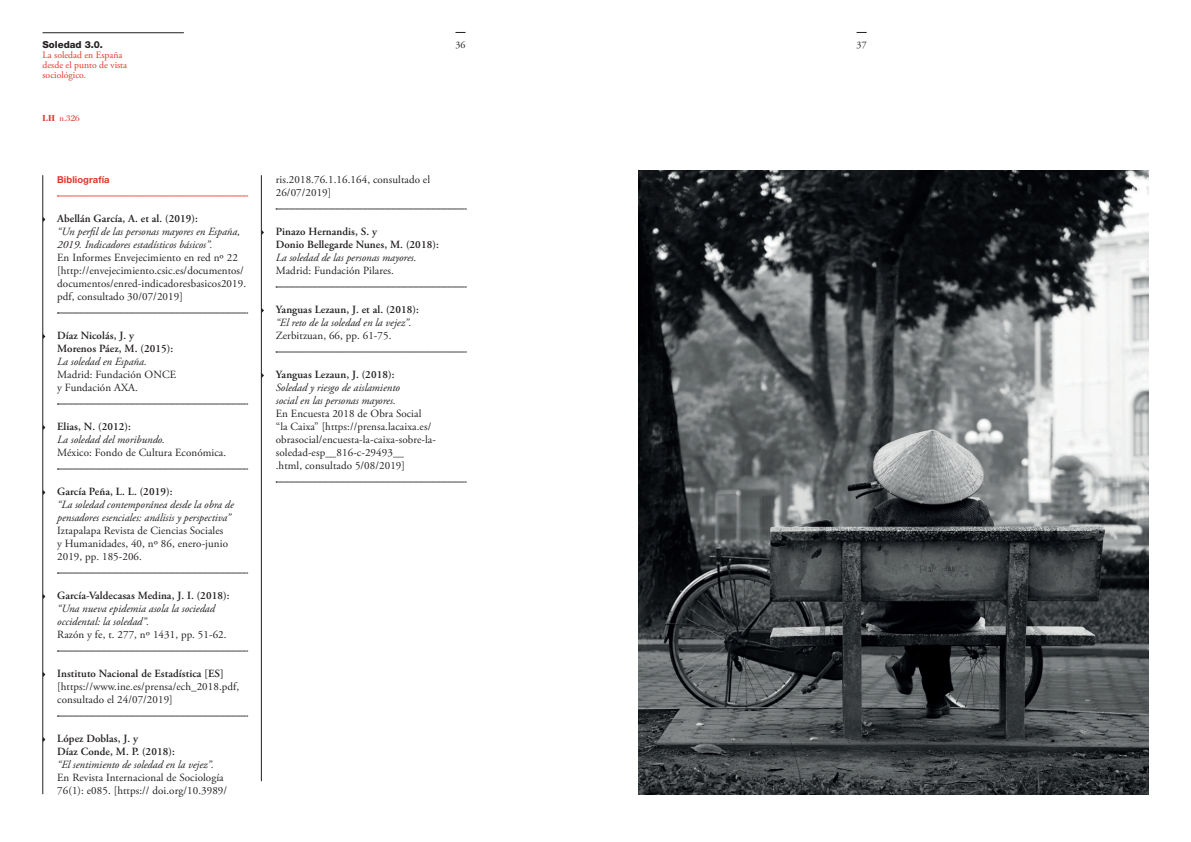
<style>
.page{position:relative;width:1191px;height:842px;background:#fff}
.page>*{position:absolute;margin:0;border:0;box-sizing:border-box;transform-origin:0 0}
.t1{font:11px/13px "Adobe Garamond Pro";letter-spacing:.01em;color:#231f20}
.t2{font:italic 11px/13px "Adobe Garamond Pro";color:#231f20}
.t3{font:600 11px/13px "Adobe Garamond Pro";letter-spacing:.01em;color:#231f20}
.t4{font:10px "Adobe Garamond Pro";color:#231f20}
.t5{font:9.7px/10px "Adobe Garamond Pro";color:#e23429}
.t6{font:800 9.7px "Helvetica Neue LT Std";color:#231f20}
.t7{font:700 9.5px "Helvetica Neue LT Std";letter-spacing:.01em;color:#e23429}
.t8{font:9px "Bodoni Std";color:#e23429}
.s1{font-weight:700}
</style>
<div class="page">
<hr style="left:43px;top:33px;width:141px;height:1px;background:#231f20">
<img style="left:638px;top:170px;width:510px;height:624px">
<hr style="left:43px;top:175px;width:1px;height:619px;background:#231f20">
<hr style="left:261px;top:175px;width:1px;height:606px;background:#231f20">
<svg style="left:57px;top:196px;width:191px;height:1px"></svg>
<svg style="left:57px;top:313px;width:191px;height:1px"></svg>
<svg style="left:57px;top:404px;width:191px;height:1px"></svg>
<svg style="left:57px;top:469px;width:191px;height:1px"></svg>
<svg style="left:57px;top:573px;width:191px;height:1px"></svg>
<svg style="left:57px;top:651px;width:191px;height:1px"></svg>
<svg style="left:57px;top:716px;width:191px;height:1px"></svg>
<svg style="left:276px;top:209px;width:190px;height:1px"></svg>
<svg style="left:276px;top:287px;width:190px;height:1px"></svg>
<svg style="left:276px;top:352px;width:190px;height:1px"></svg>
<svg style="left:276px;top:482px;width:190px;height:1px"></svg>
<p class="t6" style="left:43px;top:39px;width:62px">Soledad 3.0.</p>
<p class="t5" style="left:43px;top:50px;width:86px">La soledad en España desde el punto de vista sociológico.</p>
<p class="t8" style="left:43px;top:113px;width:39px"><span class="s1">LH</span> n.326</p>
<p class="t7" style="left:57px;top:174px;width:54px">Bibliografía</p>
<p class="t3" style="left:57px;top:212px;width:142px">Abellán García, A. et al. (2019):</p>
<p class="t2" style="left:57px;top:225px;width:184px">“Un perfil de las personas mayores en España,<br>2019. Indicadores estadísticos básicos”.</p>
<p class="t1" style="left:57px;top:251px;width:190px">En Informes Envejecimiento en red nº 22 [http://envejecimiento.csic.es/documentos/ documentos/enred-indicadoresbasicos2019. pdf, consultado 30/07/2019]</p>
<p class="t3" style="left:57px;top:329px;width:118px">Díaz Nicolás, J. y<br>Morenos Páez, M. (2015):</p>
<p class="t2" style="left:57px;top:355px;width:91px">La soledad en España.</p>
<p class="t1" style="left:57px;top:368px;width:121px">Madrid: Fundación ONCE y Fundación AXA.</p>
<p class="t3" style="left:57px;top:420px;width:75px">Elias, N. (2012):</p>
<p class="t2" style="left:57px;top:433px;width:109px">La soledad del moribundo.</p>
<p class="t1" style="left:57px;top:446px;width:170px">México: Fondo de Cultura Económica.</p>
<p class="t3" style="left:57px;top:485px;width:117px">García Peña, L. L. (2019):</p>
<p class="t2" style="left:57px;top:498px;width:178px">“La soledad contemporánea desde la obra de pensadores esenciales: análisis y perspectiva”</p>
<p class="t1" style="left:57px;top:524px;width:172px">Iztapalapa Revista de Ciencias Sociales y Humanidades, 40, nº 86, enero-junio<br>2019, pp. 185-206.</p>
<p class="t3" style="left:57px;top:589px;width:174px">García-Valdecasas Medina, J. I. (2018):</p>
<p class="t2" style="left:57px;top:602px;width:159px">“Una nueva epidemia asola la sociedad occidental: la soledad”.</p>
<p class="t1" style="left:57px;top:629px;width:171px">Razón y fe, t. 277, nº 1431, pp. 51-62.</p>
<p class="t3" style="left:57px;top:667px;width:168px">Instituto Nacional de Estadística [ES]</p>
<p class="t1" style="left:57px;top:680px;width:183px">[https://www.ine.es/prensa/ech_2018.pdf, consultado el 24/07/2019]</p>
<p class="t3" style="left:57px;top:732px;width:119px">López Doblas, J. y<br>Díaz Conde, M. P. (2018):</p>
<p class="t2" style="left:57px;top:758px;width:158px">“El sentimiento de soledad en la vejez”.</p>
<p class="t1" style="left:57px;top:772px;width:171px">En Revista Internacional de Sociología<br>76(1): e085. [https:// doi.org/10.3989/</p>
<p class="t4" style="left:455px;top:39px;width:12px">36</p>
<p class="t4" style="left:856px;top:39px;width:12px">37</p>
<p class="t1" style="left:276px;top:173px;width:156px">ris.2018.76.1.16.164, consultado el<br>26/07/2019]</p>
<p class="t3" style="left:276px;top:225px;width:164px">Pinazo Hernandis, S. y<br>Donio Bellegarde Nunes, M. (2018):</p>
<p class="t2" style="left:276px;top:251px;width:142px">La soledad de las personas mayores.</p>
<p class="t1" style="left:276px;top:264px;width:120px">Madrid: Fundación Pilares.</p>
<p class="t3" style="left:276px;top:303px;width:145px">Yanguas Lezaun, J. et al. (2018):</p>
<p class="t2" style="left:276px;top:316px;width:137px">“El reto de la soledad en la vejez”.</p>
<p class="t1" style="left:276px;top:329px;width:117px">Zerbitzuan, 66, pp. 61-75.</p>
<p class="t3" style="left:276px;top:368px;width:120px">Yanguas Lezaun, J. (2018):</p>
<p class="t2" style="left:276px;top:381px;width:126px">Soledad y riesgo de aislamiento social en las personas mayores.</p>
<p class="t1" style="left:276px;top:407px;width:162px">En Encuesta 2018 de Obra Social “la Caixa” [https://prensa.lacaixa.es/ obrasocial/encuesta-la-caixa-sobre-la&shy;soledad-esp__816-c-29493__<br>.html, consultado 5/08/2019]</p>
</div>
